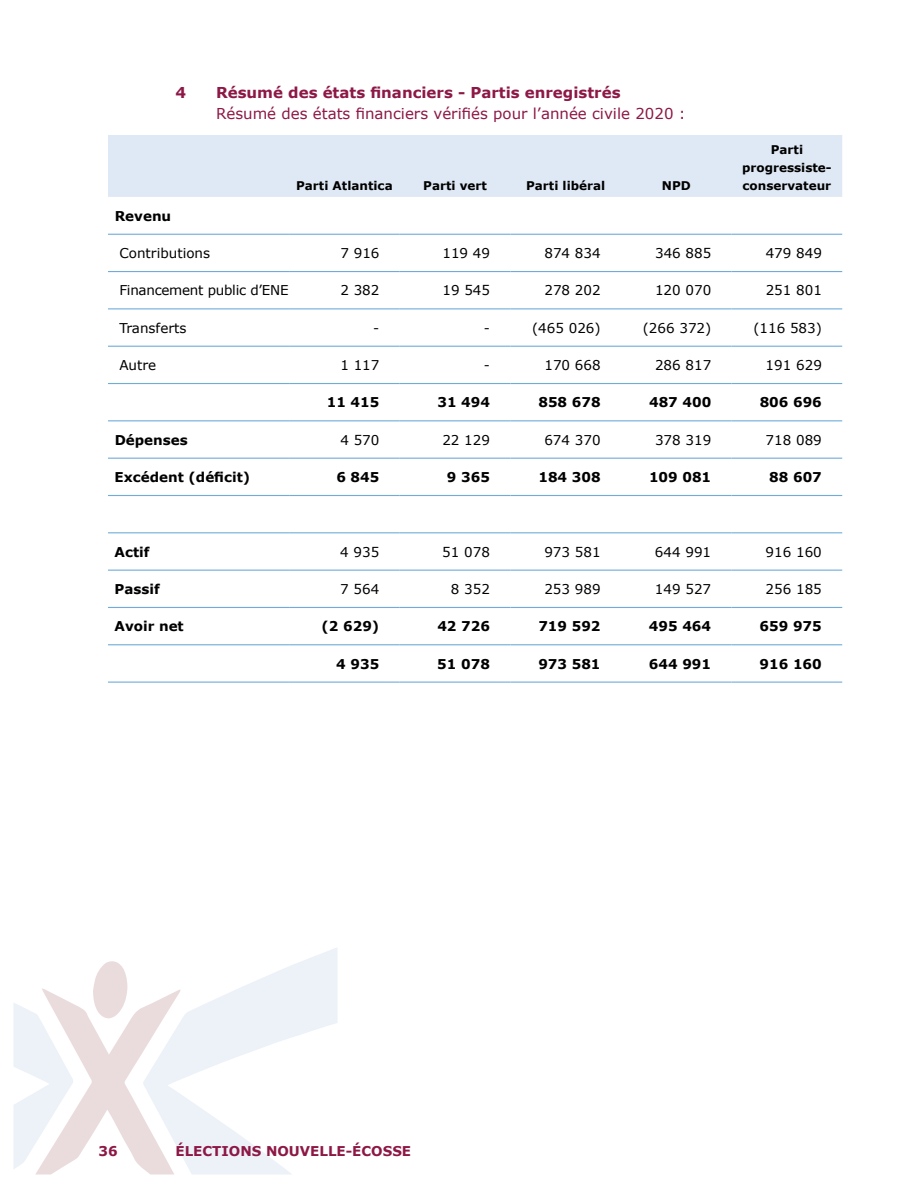
<style>
.page{position:relative;width:918px;height:1188px;background:#fff}
.page>*{position:absolute;margin:0;border:0;box-sizing:border-box;transform-origin:0 0}
.t1{font:15px "Verdana";color:#8d1846}
.t2{font:700 15px "Verdana";color:#8d1846}
.t3{font:13.5px "Verdana";color:#000}
.t4{font:700 13.5px "Verdana";color:#000}
.t5{font:700 13.5px "Verdana";color:#8d1846}
.t6{font:13.5px "Verdana";letter-spacing:-.02em;color:#000}
.t7{font:700 12px/18px "Verdana";color:#000;text-align:center}
</style>
<div class="page">
<svg style="left:14px;top:961px;width:129px;height:213px"></svg>
<svg style="left:143px;top:948px;width:194px;height:226px"></svg>
<div style="left:108px;top:135px;width:734px;height:62px;background:#dfe9f5"></div>
<hr style="left:108px;top:234px;width:181px;height:1px;background:#71acd9">
<hr style="left:289px;top:234px;width:111px;height:1px;background:#71acd9">
<hr style="left:400px;top:234px;width:110px;height:1px;background:#71acd9">
<hr style="left:510px;top:234px;width:111px;height:1px;background:#71acd9">
<hr style="left:621px;top:234px;width:111px;height:1px;background:#71acd9">
<hr style="left:732px;top:234px;width:110px;height:1px;background:#71acd9">
<hr style="left:108px;top:271px;width:181px;height:1px;background:#71acd9">
<hr style="left:289px;top:271px;width:111px;height:1px;background:#71acd9">
<hr style="left:400px;top:271px;width:110px;height:1px;background:#71acd9">
<hr style="left:510px;top:271px;width:111px;height:1px;background:#71acd9">
<hr style="left:621px;top:271px;width:111px;height:1px;background:#71acd9">
<hr style="left:732px;top:271px;width:110px;height:1px;background:#71acd9">
<hr style="left:108px;top:308px;width:181px;height:1px;background:#71acd9">
<hr style="left:289px;top:308px;width:111px;height:1px;background:#71acd9">
<hr style="left:400px;top:308px;width:110px;height:1px;background:#71acd9">
<hr style="left:510px;top:308px;width:111px;height:1px;background:#71acd9">
<hr style="left:621px;top:308px;width:111px;height:1px;background:#71acd9">
<hr style="left:732px;top:308px;width:110px;height:1px;background:#71acd9">
<hr style="left:108px;top:346px;width:181px;height:1px;background:#71acd9">
<hr style="left:289px;top:346px;width:111px;height:1px;background:#71acd9">
<hr style="left:400px;top:346px;width:110px;height:1px;background:#71acd9">
<hr style="left:510px;top:346px;width:111px;height:1px;background:#71acd9">
<hr style="left:621px;top:346px;width:111px;height:1px;background:#71acd9">
<hr style="left:732px;top:346px;width:110px;height:1px;background:#71acd9">
<hr style="left:108px;top:383px;width:181px;height:1px;background:#71acd9">
<hr style="left:289px;top:383px;width:111px;height:1px;background:#71acd9">
<hr style="left:400px;top:383px;width:110px;height:1px;background:#71acd9">
<hr style="left:510px;top:383px;width:111px;height:1px;background:#71acd9">
<hr style="left:621px;top:383px;width:111px;height:1px;background:#71acd9">
<hr style="left:732px;top:383px;width:110px;height:1px;background:#71acd9">
<hr style="left:108px;top:420px;width:181px;height:1px;background:#71acd9">
<hr style="left:289px;top:420px;width:111px;height:1px;background:#71acd9">
<hr style="left:400px;top:420px;width:110px;height:1px;background:#71acd9">
<hr style="left:510px;top:420px;width:111px;height:1px;background:#71acd9">
<hr style="left:621px;top:420px;width:111px;height:1px;background:#71acd9">
<hr style="left:732px;top:420px;width:110px;height:1px;background:#71acd9">
<hr style="left:108px;top:458px;width:181px;height:1px;background:#71acd9">
<hr style="left:289px;top:458px;width:111px;height:1px;background:#71acd9">
<hr style="left:400px;top:458px;width:110px;height:1px;background:#71acd9">
<hr style="left:510px;top:458px;width:111px;height:1px;background:#71acd9">
<hr style="left:621px;top:458px;width:111px;height:1px;background:#71acd9">
<hr style="left:732px;top:458px;width:110px;height:1px;background:#71acd9">
<hr style="left:108px;top:495px;width:181px;height:1px;background:#71acd9">
<hr style="left:289px;top:495px;width:111px;height:1px;background:#71acd9">
<hr style="left:400px;top:495px;width:110px;height:1px;background:#71acd9">
<hr style="left:510px;top:495px;width:111px;height:1px;background:#71acd9">
<hr style="left:621px;top:495px;width:111px;height:1px;background:#71acd9">
<hr style="left:732px;top:495px;width:110px;height:1px;background:#71acd9">
<hr style="left:108px;top:532px;width:181px;height:1px;background:#71acd9">
<hr style="left:289px;top:532px;width:111px;height:1px;background:#71acd9">
<hr style="left:400px;top:532px;width:110px;height:1px;background:#71acd9">
<hr style="left:510px;top:532px;width:111px;height:1px;background:#71acd9">
<hr style="left:621px;top:532px;width:111px;height:1px;background:#71acd9">
<hr style="left:732px;top:532px;width:110px;height:1px;background:#71acd9">
<hr style="left:108px;top:570px;width:181px;height:1px;background:#71acd9">
<hr style="left:289px;top:570px;width:111px;height:1px;background:#71acd9">
<hr style="left:400px;top:570px;width:110px;height:1px;background:#71acd9">
<hr style="left:510px;top:570px;width:111px;height:1px;background:#71acd9">
<hr style="left:621px;top:570px;width:111px;height:1px;background:#71acd9">
<hr style="left:732px;top:570px;width:110px;height:1px;background:#71acd9">
<hr style="left:108px;top:607px;width:181px;height:1px;background:#71acd9">
<hr style="left:289px;top:607px;width:111px;height:1px;background:#71acd9">
<hr style="left:400px;top:607px;width:110px;height:1px;background:#71acd9">
<hr style="left:510px;top:607px;width:111px;height:1px;background:#71acd9">
<hr style="left:621px;top:607px;width:111px;height:1px;background:#71acd9">
<hr style="left:732px;top:607px;width:110px;height:1px;background:#71acd9">
<hr style="left:108px;top:644px;width:181px;height:1px;background:#71acd9">
<hr style="left:289px;top:644px;width:111px;height:1px;background:#71acd9">
<hr style="left:400px;top:644px;width:110px;height:1px;background:#71acd9">
<hr style="left:510px;top:644px;width:111px;height:1px;background:#71acd9">
<hr style="left:621px;top:644px;width:111px;height:1px;background:#71acd9">
<hr style="left:732px;top:644px;width:110px;height:1px;background:#71acd9">
<hr style="left:108px;top:682px;width:181px;height:1px;background:#71acd9">
<hr style="left:289px;top:682px;width:111px;height:1px;background:#71acd9">
<hr style="left:400px;top:682px;width:110px;height:1px;background:#71acd9">
<hr style="left:510px;top:682px;width:111px;height:1px;background:#71acd9">
<hr style="left:621px;top:682px;width:111px;height:1px;background:#71acd9">
<hr style="left:732px;top:682px;width:110px;height:1px;background:#71acd9">
<p class="t2" style="left:176px;top:83px;width:12px">4</p>
<p class="t2" style="left:216px;top:83px;width:406px">Résumé des états financiers - Partis enregistrés</p>
<p class="t1" style="left:216px;top:104px;width:471px">Résumé des états financiers vérifiés pour l’année civile 2020 :</p>
<p class="t7" style="left:296px;top:177px;width:98px">Parti Atlantica</p>
<p class="t7" style="left:423px;top:177px;width:65px">Parti vert</p>
<p class="t7" style="left:526px;top:177px;width:81px">Parti libéral</p>
<p class="t7" style="left:662px;top:177px;width:30px">NPD</p>
<p class="t7" style="left:742px;top:141px;width:91px">Parti progressiste&shy;conservateur</p>
<p class="t4" style="left:115px;top:207px;width:58px">Revenu</p>
<p class="t3" style="left:120px;top:245px;width:92px">Contributions</p>
<p class="t3" style="left:340px;top:245px;width:41px">7 916</p>
<p class="t3" style="left:442px;top:245px;width:49px">119 49</p>
<p class="t3" style="left:544px;top:245px;width:58px">874 834</p>
<p class="t3" style="left:655px;top:245px;width:58px">346 885</p>
<p class="t3" style="left:766px;top:245px;width:58px">479 849</p>
<p class="t6" style="left:119px;top:282px;width:171px">Financement public d’ENE</p>
<p class="t3" style="left:340px;top:282px;width:41px">2 382</p>
<p class="t3" style="left:442px;top:282px;width:49px">19 545</p>
<p class="t3" style="left:544px;top:282px;width:58px">278 202</p>
<p class="t3" style="left:655px;top:282px;width:58px">120 070</p>
<p class="t3" style="left:766px;top:282px;width:58px">251 801</p>
<p class="t3" style="left:119px;top:319px;width:69px">Transferts</p>
<p class="t3" style="left:373px;top:319px;width:8px">-</p>
<p class="t3" style="left:484px;top:319px;width:8px">-</p>
<p class="t3" style="left:532px;top:319px;width:70px">(465 026)</p>
<p class="t3" style="left:643px;top:319px;width:70px">(266 372)</p>
<p class="t3" style="left:753px;top:319px;width:70px">(116 583)</p>
<p class="t3" style="left:119px;top:357px;width:38px">Autre</p>
<p class="t3" style="left:340px;top:357px;width:41px">1 117</p>
<p class="t3" style="left:484px;top:357px;width:8px">-</p>
<p class="t3" style="left:544px;top:357px;width:58px">170 668</p>
<p class="t3" style="left:655px;top:357px;width:58px">286 817</p>
<p class="t3" style="left:766px;top:357px;width:58px">191 629</p>
<p class="t4" style="left:327px;top:394px;width:54px">11 415</p>
<p class="t4" style="left:437px;top:394px;width:54px">31 494</p>
<p class="t4" style="left:538px;top:394px;width:64px">858 678</p>
<p class="t4" style="left:649px;top:394px;width:64px">487 400</p>
<p class="t4" style="left:760px;top:394px;width:64px">806 696</p>
<p class="t4" style="left:115px;top:431px;width:75px">Dépenses</p>
<p class="t3" style="left:340px;top:431px;width:41px">4 570</p>
<p class="t3" style="left:442px;top:431px;width:49px">22 129</p>
<p class="t3" style="left:544px;top:431px;width:58px">674 370</p>
<p class="t3" style="left:655px;top:431px;width:58px">378 319</p>
<p class="t3" style="left:766px;top:431px;width:58px">718 089</p>
<p class="t4" style="left:115px;top:468px;width:137px">Excédent (déficit)</p>
<p class="t4" style="left:336px;top:468px;width:45px">6 845</p>
<p class="t4" style="left:447px;top:468px;width:45px">9 365</p>
<p class="t4" style="left:538px;top:468px;width:64px">184 308</p>
<p class="t4" style="left:649px;top:468px;width:64px">109 081</p>
<p class="t4" style="left:769px;top:468px;width:54px">88 607</p>
<p class="t4" style="left:115px;top:543px;width:36px">Actif</p>
<p class="t3" style="left:340px;top:543px;width:41px">4 935</p>
<p class="t3" style="left:442px;top:543px;width:49px">51 078</p>
<p class="t3" style="left:544px;top:543px;width:58px">973 581</p>
<p class="t3" style="left:655px;top:543px;width:58px">644 991</p>
<p class="t3" style="left:766px;top:543px;width:58px">916 160</p>
<p class="t4" style="left:115px;top:580px;width:47px">Passif</p>
<p class="t3" style="left:340px;top:580px;width:41px">7 564</p>
<p class="t3" style="left:451px;top:580px;width:41px">8 352</p>
<p class="t3" style="left:544px;top:580px;width:58px">253 989</p>
<p class="t3" style="left:655px;top:580px;width:58px">149 527</p>
<p class="t3" style="left:766px;top:580px;width:58px">256 185</p>
<p class="t4" style="left:115px;top:618px;width:71px">Avoir net</p>
<p class="t4" style="left:322px;top:618px;width:59px">(2 629)</p>
<p class="t4" style="left:437px;top:618px;width:54px">42 726</p>
<p class="t4" style="left:538px;top:618px;width:64px">719 592</p>
<p class="t4" style="left:649px;top:618px;width:64px">495 464</p>
<p class="t4" style="left:760px;top:618px;width:64px">659 975</p>
<p class="t4" style="left:336px;top:655px;width:45px">4 935</p>
<p class="t4" style="left:437px;top:655px;width:54px">51 078</p>
<p class="t4" style="left:538px;top:655px;width:64px">973 581</p>
<p class="t4" style="left:649px;top:655px;width:64px">644 991</p>
<p class="t4" style="left:760px;top:655px;width:64px">916 160</p>
<p class="t5" style="left:98px;top:1143px;width:21px">36</p>
<p class="t5" style="left:176px;top:1143px;width:237px">ÉLECTIONS NOUVELLE-ÉCOSSE</p>
</div>
